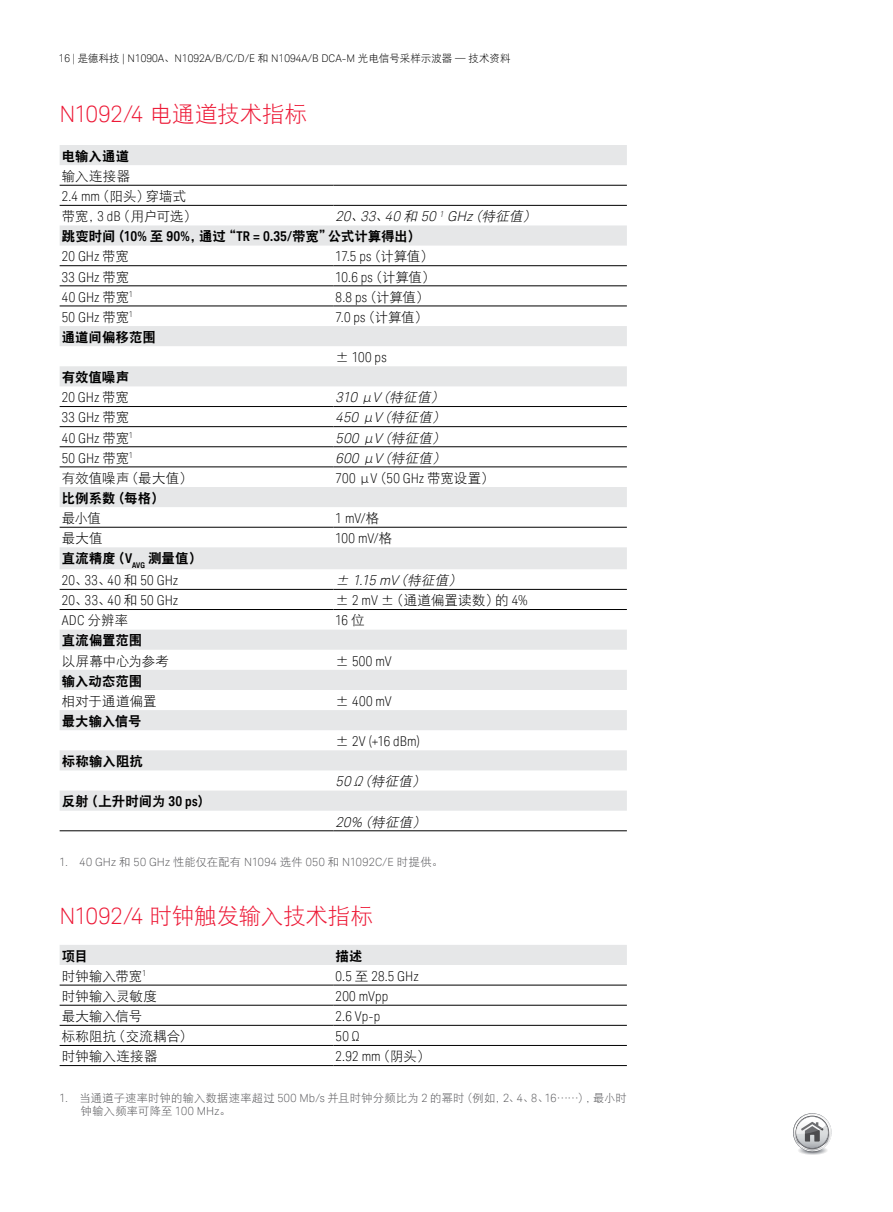
<style>
.page{position:relative;width:893px;height:1212px;background:#fff}
.page>*{position:absolute;margin:0;border:0;box-sizing:border-box;transform-origin:0 0}
.t1{font:22.5px "DFP Hei W3";color:#ed1936}
.t2{font:300 22.5px "Keysight Sans";letter-spacing:-.015em;color:#ed1936}
.t3{font:300 condensed 13.5px "Keysight Sans";letter-spacing:.015em;color:#000}
.t4{font:13.5px "DFP Hei W9";letter-spacing:-.005em;color:#000}
.t5{font:13.5px/20.1px "DFP Hei W3";letter-spacing:.005em;color:#000}
.t6{font:italic 13.5px "DFP Hei W3";color:#000}
.t7{font:italic 300 13.5px "Keysight Sans";color:#000}
.t8{font:11.25px/13.5px "DFP Hei W3";letter-spacing:.02em;color:#58585b}
.t9{font:300 11.25px "Keysight Sans";letter-spacing:.02em;color:#58585b}
.t10{font:300 10.5px "Keysight Sans";color:#000}
.s1{font-family:"DFP Hei W3";font-weight:400}
.s2{font-family:"Keysight Sans";font-weight:300;font-stretch:condensed}
.s3{font-family:"Keysight Sans Condensed";font-weight:700}
.s4{font-family:"DFP Hei W3";font-weight:400;font-stretch:normal}
.s5{font-family:"Keysight Sans";font-weight:300}
</style>
<div class="page">
<svg style="left:793px;top:1113px;width:39px;height:42px"></svg>
<svg style="left:60px;top:145px;width:567px;height:666px"></svg>
<svg style="left:60px;top:326px;width:567px;height:243px"></svg>
<hr style="left:60px;top:185px;width:273px;height:1px;background:#000">
<hr style="left:333px;top:185px;width:294px;height:1px;background:#000">
<hr style="left:60px;top:205px;width:273px;height:1px;background:#000">
<hr style="left:333px;top:205px;width:294px;height:1px;background:#000">
<hr style="left:60px;top:265px;width:273px;height:1px;background:#000">
<hr style="left:333px;top:265px;width:294px;height:1px;background:#000">
<hr style="left:60px;top:285px;width:273px;height:1px;background:#000">
<hr style="left:333px;top:285px;width:294px;height:1px;background:#000">
<hr style="left:60px;top:306px;width:273px;height:1px;background:#000">
<hr style="left:333px;top:306px;width:294px;height:1px;background:#000">
<hr style="left:60px;top:406px;width:273px;height:1px;background:#000">
<hr style="left:333px;top:406px;width:294px;height:1px;background:#000">
<hr style="left:60px;top:426px;width:273px;height:1px;background:#000">
<hr style="left:333px;top:426px;width:294px;height:1px;background:#000">
<hr style="left:60px;top:446px;width:273px;height:1px;background:#000">
<hr style="left:333px;top:446px;width:294px;height:1px;background:#000">
<hr style="left:60px;top:466px;width:273px;height:1px;background:#000">
<hr style="left:333px;top:466px;width:294px;height:1px;background:#000">
<hr style="left:60px;top:527px;width:273px;height:1px;background:#000">
<hr style="left:333px;top:527px;width:294px;height:1px;background:#000">
<hr style="left:60px;top:589px;width:273px;height:1px;background:#000">
<hr style="left:333px;top:589px;width:294px;height:1px;background:#000">
<hr style="left:60px;top:609px;width:273px;height:1px;background:#000">
<hr style="left:333px;top:609px;width:294px;height:1px;background:#000">
<hr style="left:60px;top:830px;width:273px;height:1px;background:#000">
<hr style="left:333px;top:830px;width:294px;height:1px;background:#000">
<div style="left:60px;top:945px;width:567px;height:20px;background:#e6e7e8"></div>
<hr style="left:60px;top:985px;width:273px;height:1px;background:#000">
<hr style="left:333px;top:985px;width:294px;height:1px;background:#000">
<hr style="left:60px;top:1005px;width:273px;height:1px;background:#000">
<hr style="left:333px;top:1005px;width:294px;height:1px;background:#000">
<hr style="left:60px;top:1025px;width:273px;height:1px;background:#000">
<hr style="left:333px;top:1025px;width:294px;height:1px;background:#000">
<hr style="left:60px;top:1045px;width:273px;height:1px;background:#000">
<hr style="left:333px;top:1045px;width:294px;height:1px;background:#000">
<hr style="left:60px;top:1065px;width:273px;height:1px;background:#000">
<hr style="left:333px;top:1065px;width:294px;height:1px;background:#000">
<p class="t10" style="left:59px;top:52px;width:453px">16 | <span class="s1">是德科技</span> | N1090A<span class="s1">、</span>N1092A/B/C/D/E <span class="s1">和</span> N1094A/B DCA-M <span class="s1">光电信号采样示波器 — 技术资料</span></p>
<h1 class="t2" style="left:60px;top:101px;width:249px">N1092/4 <span class="s1">电通道技术指标</span></h1>
<p class="t4" style="left:62px;top:149px;width:69px">电输入通道</p>
<p class="t5" style="left:62px;top:166px;width:137px">输入连接器<br><span class="s2">2.4 mm</span>（阳头）穿墙式带宽，<span class="s2">3 dB</span>（用户可选）</p>
<p class="t7" style="left:336px;top:209px;width:205px">20<span class="s1">、</span>33<span class="s1">、</span>40 <span class="s1">和</span> 50 <sup>1</sup> GHz<span class="s1">（特征值）</span></p>
<p class="t4" style="left:62px;top:229px;width:360px">跳变时间（<span class="s3">10%</span> 至 <span class="s3">90%</span>，通过“<span class="s3">TR = 0.35/</span>带宽”公式计算得出）</p>
<p class="t3" style="left:62px;top:249px;width:69px">20 GHz <span class="s4">带宽</span></p>
<p class="t3" style="left:336px;top:249px;width:100px">17.5 ps<span class="s4">（计算值）</span></p>
<p class="t3" style="left:62px;top:269px;width:69px">33 GHz <span class="s4">带宽</span></p>
<p class="t3" style="left:336px;top:269px;width:101px">10.6 ps<span class="s4">（计算值）</span></p>
<p class="t3" style="left:62px;top:289px;width:73px">40 GHz <span class="s4">带宽</span><sup>1</sup></p>
<p class="t3" style="left:336px;top:289px;width:95px">8.8 ps<span class="s4">（计算值）</span></p>
<p class="t3" style="left:62px;top:309px;width:73px">50 GHz <span class="s4">带宽</span><sup>1</sup></p>
<p class="t3" style="left:336px;top:309px;width:94px">7.0 ps<span class="s4">（计算值）</span></p>
<p class="t4" style="left:62px;top:330px;width:96px">通道间偏移范围</p>
<p class="t3" style="left:336px;top:349px;width:53px"><span class="s4">±</span> 100 ps</p>
<p class="t4" style="left:62px;top:370px;width:69px">有效值噪声</p>
<p class="t3" style="left:62px;top:389px;width:69px">20 GHz <span class="s4">带宽</span></p>
<p class="t6" style="left:336px;top:390px;width:113px"><span class="s5">310</span> μ<span class="s5">V</span>（特征值）</p>
<p class="t3" style="left:62px;top:410px;width:69px">33 GHz <span class="s4">带宽</span></p>
<p class="t6" style="left:336px;top:410px;width:114px"><span class="s5">450</span> μ<span class="s5">V</span>（特征值）</p>
<p class="t3" style="left:62px;top:430px;width:73px">40 GHz <span class="s4">带宽</span><sup>1</sup></p>
<p class="t6" style="left:336px;top:430px;width:114px"><span class="s5">500</span> μ<span class="s5">V</span>（特征值）</p>
<p class="t3" style="left:62px;top:450px;width:73px">50 GHz <span class="s4">带宽</span><sup>1</sup></p>
<p class="t6" style="left:336px;top:450px;width:114px"><span class="s5">600</span> μ<span class="s5">V</span>（特征值）</p>
<p class="t5" style="left:62px;top:468px;width:132px">有效值噪声（最大值）</p>
<p class="t3" style="left:336px;top:470px;width:160px">700 <span class="s4">μ</span>V<span class="s4">（</span>50 GHz <span class="s4">带宽设置）</span></p>
<p class="t4" style="left:62px;top:491px;width:104px">比例系数（每格）</p>
<p class="t5" style="left:62px;top:508px;width:41px">最小值</p>
<p class="t3" style="left:336px;top:510px;width:45px">1 mV/<span class="s4">格</span></p>
<p class="t5" style="left:62px;top:528px;width:43px">最大值</p>
<p class="t3" style="left:336px;top:530px;width:58px">100 mV/<span class="s4">格</span></p>
<p class="t4" style="left:62px;top:551px;width:142px">直流精度（<span class="s3">V</span><sub>AVG</sub> 测量值）</p>
<p class="t3" style="left:62px;top:572px;width:118px">20<span class="s4">、</span>33<span class="s4">、</span>40 <span class="s4">和</span> 50 GHz</p>
<p class="t6" style="left:336px;top:573px;width:131px">± <span class="s5">1.15 mV</span>（特征值）</p>
<p class="t3" style="left:62px;top:592px;width:118px">20<span class="s4">、</span>33<span class="s4">、</span>40 <span class="s4">和</span> 50 GHz</p>
<p class="t5" style="left:336px;top:590px;width:194px">± <span class="s2">2 mV</span> ±（通道偏置读数）的 <span class="s2">4%</span></p>
<p class="t3" style="left:62px;top:612px;width:68px">ADC <span class="s4">分辨率</span></p>
<p class="t3" style="left:336px;top:612px;width:31px">16 <span class="s4">位</span></p>
<p class="t4" style="left:62px;top:633px;width:82px">直流偏置范围</p>
<p class="t5" style="left:62px;top:650px;width:109px">以屏幕中心为参考</p>
<p class="t3" style="left:336px;top:653px;width:58px"><span class="s4">±</span> 500 mV</p>
<p class="t4" style="left:62px;top:673px;width:82px">输入动态范围</p>
<p class="t5" style="left:62px;top:691px;width:96px">相对于通道偏置</p>
<p class="t3" style="left:336px;top:693px;width:58px"><span class="s4">±</span> 400 mV</p>
<p class="t4" style="left:62px;top:714px;width:81px">最大输入信号</p>
<p class="t3" style="left:336px;top:733px;width:86px"><span class="s4">±</span> 2V (+16 dBm)</p>
<p class="t4" style="left:62px;top:754px;width:83px">标称输入阻抗</p>
<p class="t6" style="left:336px;top:774px;width:94px"><span class="s5">50</span> <span class="s2">Ω</span>（特征值）</p>
<p class="t4" style="left:62px;top:794px;width:150px">反射（上升时间为 <span class="s3">30 ps</span>）</p>
<p class="t6" style="left:336px;top:814px;width:95px"><span class="s5">20%</span>（特征值）</p>
<p class="t9" style="left:60px;top:855px;width:385px">1. 40 GHz <span class="s1">和</span> 50 GHz <span class="s1">性能仅在配有</span> N1094 <span class="s1">选件</span> 050 <span class="s1">和</span> N1092C/E <span class="s1">时提供。</span></p>
<h1 class="t1" style="left:60px;top:903px;width:315px"><span class="s5">N1092/4</span> 时钟触发输入技术指标</h1>
<p class="t4" style="left:62px;top:948px;width:28px">项目</p>
<p class="t4" style="left:336px;top:948px;width:28px">描述</p>
<p class="t5" style="left:62px;top:966px;width:86px">时钟输入带宽<sup>1</sup></p>
<p class="t3" style="left:336px;top:968px;width:84px">0.5 <span class="s4">至</span> 28.5 GHz</p>
<p class="t5" style="left:62px;top:986px;width:97px">时钟输入灵敏度</p>
<p class="t3" style="left:336px;top:988px;width:54px">200 mVpp</p>
<p class="t5" style="left:62px;top:1006px;width:82px">最大输入信号</p>
<p class="t3" style="left:336px;top:1008px;width:46px">2.6 Vp-p</p>
<p class="t5" style="left:62px;top:1026px;width:133px">标称阻抗（交流耦合）</p>
<p class="t3" style="left:336px;top:1028px;width:26px">50 Ω</p>
<p class="t5" style="left:62px;top:1046px;width:97px">时钟输入连接器</p>
<p class="t3" style="left:336px;top:1048px;width:96px">2.92 mm<span class="s4">（阴头）</span></p>
<p class="t8" style="left:81px;top:1091px;width:547px;text-indent:-21px"><span class="s5">1.</span> 当通道子速率时钟的输入数据速率超过 <span class="s5">500 Mb/s</span> 并且时钟分频比为 <span class="s5">2</span> 的幂时（例如，<span class="s5">2</span>、<span class="s5">4</span>、<span class="s5">8</span>、<span class="s5">16</span>……），最小时钟输入频率可降至 <span class="s5">100 MHz</span>。</p>
</div>
